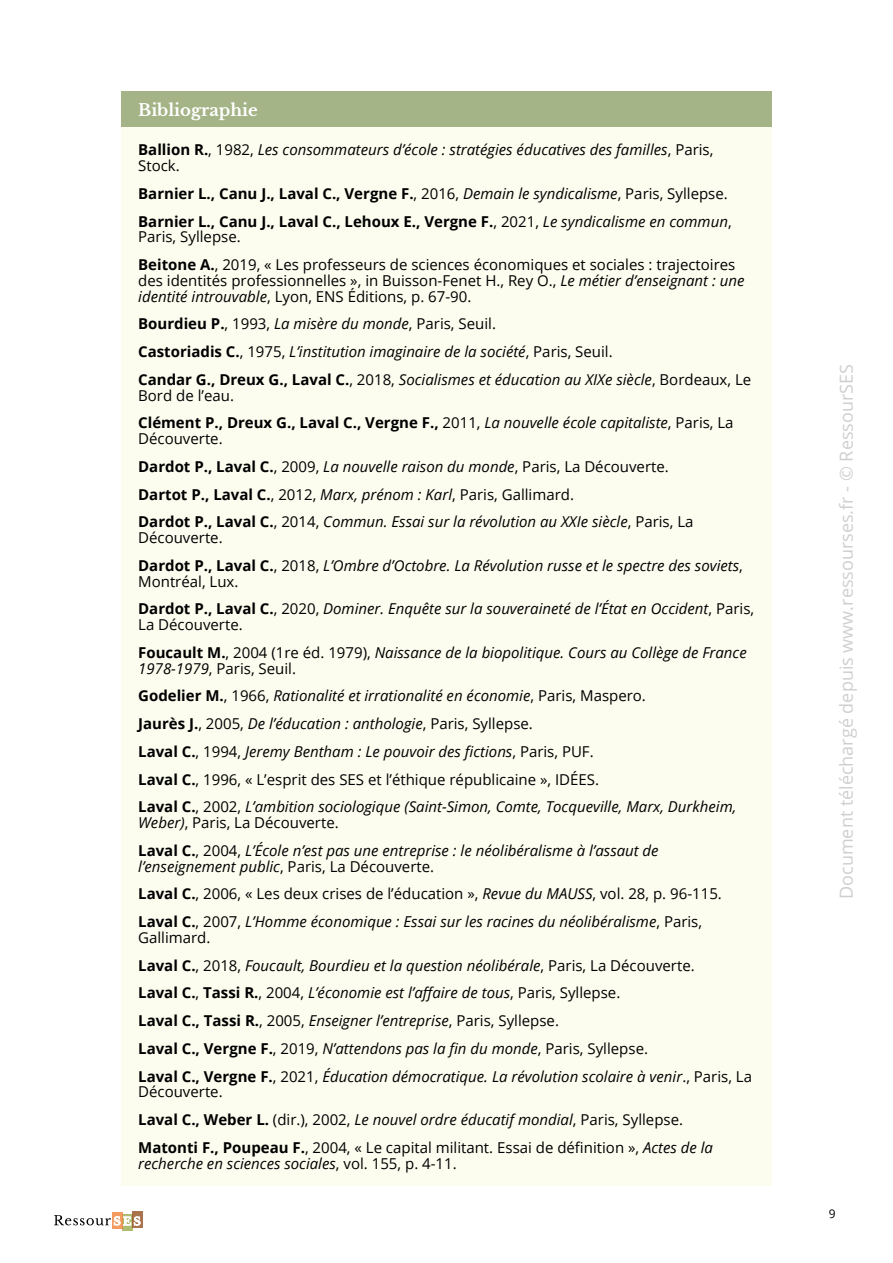
<style>
.page{position:relative;width:893px;height:1263px;background:#fff}
.page>*{position:absolute;margin:0;border:0;box-sizing:border-box;transform-origin:0 0}
.t1{font:18px "Open Sans";color:#cfcfcf}
.t2{font:700 16.5px "Libre Baskerville";color:#fff}
.t3{font:italic 15px/27.8px "Open Sans";color:#000}
.t4{font:15px/27.8px "Open Sans";color:#000}
.t5{font:700 15px/27.8px "Open Sans";color:#000}
.t6{font:12px "Open Sans";color:#000}
.s1{font-weight:700;font-style:normal}
.s2{font-style:normal}
.s3{font-weight:400}
.s4{font-weight:400;font-style:italic}
.s5{font-weight:700}
.s6{font-style:italic}
</style>
<div class="page">
<svg style="left:122px;top:1214px;width:11px;height:16px"></svg>
<svg style="left:132px;top:1211px;width:11px;height:17px"></svg>
<svg style="left:112px;top:1212px;width:11px;height:17px"></svg>
<svg style="left:54px;top:1215px;width:86px;height:10px"></svg>
<div style="left:121px;top:91px;width:651px;height:36px;background:#a4b486"></div>
<div style="left:121px;top:127px;width:651px;height:1059px;background:#fcfdef"></div>
<p class="t2" style="left:138px;top:100px;width:121px">Bibliographie</p>
<p class="t3" style="left:138px;top:142px;width:577px;line-height:15.8px"><span class="s1">Ballion R.</span><span class="s2">, 1982,</span> Les consommateurs d’école : stratégies éducatives des familles<span class="s2">, Paris,<br>Stock.</span></p>
<p class="t5" style="left:138px;top:179px;width:595px">Barnier L., Canu J., Laval C., Vergne F.<span class="s3">, 2016,</span> <span class="s4">Demain le syndicalisme</span><span class="s3">, Paris, Syllepse.<br></span>Barnier L., Canu J., Laval C., Lehoux E., Vergne F.<span class="s3">, 2021,</span> <span class="s4">Le syndicalisme en commun</span><span class="s3">,</span></p>
<p class="t4" style="left:138px;top:223px;width:599px">Paris, Syllepse.<br><span class="s5">Beitone A.</span>, 2019, « Les professeurs de sciences économiques et sociales : trajectoires</p>
<p class="t4" style="left:138px;top:272px;width:608px;line-height:15.8px">des identités professionnelles », in Buisson-Fenet H., Rey O., <span class="s6">Le métier d’enseignant : une identité introuvable</span>, Lyon, ENS Éditions, p. 67-90.</p>
<p class="t3" style="left:138px;top:310px;width:615px"><span class="s1">Bourdieu P.</span><span class="s2">, 1993,</span> La misère du monde<span class="s2">, Paris, Seuil.<br></span><span class="s1">Castoriadis C.</span><span class="s2">, 1975,</span> L’institution imaginaire de la société<span class="s2">, Paris, Seuil.<br></span><span class="s1">Candar G., Dreux G., Laval C.</span><span class="s2">, 2018,</span> Socialismes et éducation au XIXe siècle<span class="s2">, Bordeaux, Le</span></p>
<p class="t5" style="left:138px;top:381px;width:597px"><span class="s3">Bord de l’eau.<br></span>Clément P., Dreux G., Laval C., Vergne F., <span class="s3">2011,</span> <span class="s4">La nouvelle école capitaliste</span><span class="s3">, Paris, La</span></p>
<p class="t3" style="left:138px;top:424px;width:557px"><span class="s2">Découverte.<br></span><span class="s1">Dardot P., Laval C.</span><span class="s2">, 2009,</span> La nouvelle raison du monde<span class="s2">, Paris, La Découverte.<br></span><span class="s1">Dartot P., Laval C.</span><span class="s2">, 2012,</span> Marx, prénom : Karl<span class="s2">, Paris, Gallimard.<br></span><span class="s1">Dardot P., Laval C.</span><span class="s2">, 2014,</span> Commun. Essai sur la révolution au XXIe siècle<span class="s2">, Paris, La</span></p>
<p class="t3" style="left:138px;top:523px;width:606px"><span class="s2">Découverte.<br></span><span class="s1">Dardot P., Laval C.</span><span class="s2">, 2018,</span> L’Ombre d’Octobre. La Révolution russe et le spectre des soviets<span class="s2">,</span></p>
<p class="t3" style="left:138px;top:567px;width:617px"><span class="s2">Montréal, Lux.<br></span><span class="s1">Dardot P., Laval C.</span><span class="s2">, 2020,</span> Dominer. Enquête sur la souveraineté de l’État en Occident<span class="s2">, Paris,</span></p>
<p class="t3" style="left:138px;top:610px;width:610px"><span class="s2">La Découverte.<br></span><span class="s1">Foucault M.</span><span class="s2">, 2004 (1re éd. 1979),</span> Naissance de la biopolitique. Cours au Collège de France</p>
<p class="t3" style="left:138px;top:654px;width:600px">1978-1979<span class="s2">, Paris, Seuil.<br></span><span class="s1">Godelier M.</span><span class="s2">, 1966,</span> Rationalité et irrationalité en économie<span class="s2">, Paris, Maspero.<br></span><span class="s1">Jaurès J.</span><span class="s2">, 2005,</span> De l’éducation : anthologie<span class="s2">, Paris, Syllepse.<br></span><span class="s1">Laval C.</span><span class="s2">, 1994,</span> Jeremy Bentham : Le pouvoir des fictions<span class="s2">, Paris, PUF.<br></span><span class="s1">Laval C.</span><span class="s2">, 1996, « L’esprit des SES et l’éthique républicaine », IDÉES.<br></span><span class="s1">Laval C.</span><span class="s2">, 2002,</span> L’ambition sociologique (Saint-Simon, Comte, Tocqueville, Marx, Durkheim,</p>
<p class="t3" style="left:138px;top:808px;width:522px">Weber)<span class="s2">, Paris, La Découverte.<br></span><span class="s1">Laval C.</span><span class="s2">, 2004,</span> L’École n’est pas une entreprise : le néolibéralisme à l’assaut de</p>
<p class="t4" style="left:138px;top:852px;width:585px"><span class="s6">l’enseignement public</span>, Paris, La Découverte.<br><span class="s5">Laval C.</span>, 2006, « Les deux crises de l’éducation », <span class="s6">Revue du MAUSS</span>, vol. 28, p. 96-115.<br><span class="s5">Laval C.</span>, 2007, <span class="s6">L’Homme économique : Essai sur les racines du néolibéralisme</span>, Paris,</p>
<p class="t3" style="left:138px;top:923px;width:615px"><span class="s2">Gallimard.<br></span><span class="s1">Laval C.</span><span class="s2">, 2018,</span> Foucault, Bourdieu et la question néolibérale<span class="s2">, Paris, La Découverte.<br></span><span class="s1">Laval C.</span><span class="s2">,</span> <span class="s1">Tassi R.</span><span class="s2">, 2004,</span> L’économie est l’affaire de tous<span class="s2">, Paris, Syllepse.<br></span><span class="s1">Laval C., Tassi R.</span><span class="s2">, 2005,</span> Enseigner l’entreprise<span class="s2">, Paris, Syllepse.<br></span><span class="s1">Laval C., Vergne F.</span><span class="s2">, 2019,</span> N’attendons pas la fin du monde<span class="s2">, Paris, Syllepse.<br></span><span class="s1">Laval C., Vergne F.</span><span class="s2">, 2021,</span> Éducation démocratique. La révolution scolaire à venir<span class="s2">., Paris, La</span></p>
<p class="t4" style="left:138px;top:1078px;width:576px">Découverte.<br><span class="s5">Laval C., Weber L.</span> (dir.), 2002, <span class="s6">Le nouvel ordre éducatif mondial</span>, Paris, Syllepse.<br><span class="s5">Matonti F., Poupeau F.</span>, 2004, « Le capital militant. Essai de définition », <span class="s6">Actes de la</span></p>
<p class="t3" style="left:138px;top:1149px;width:320px">recherche en sciences sociales<span class="s2">, vol. 155, p. 4-11.</span></p>
<p class="t1" style="left:834px;top:899px;width:536px;rotate:-90deg">Document téléchargé depuis www.ressourses.fr - © RessourSES</p>
<p class="t6" style="left:829px;top:1205px;width:8px">9</p>
</div>
